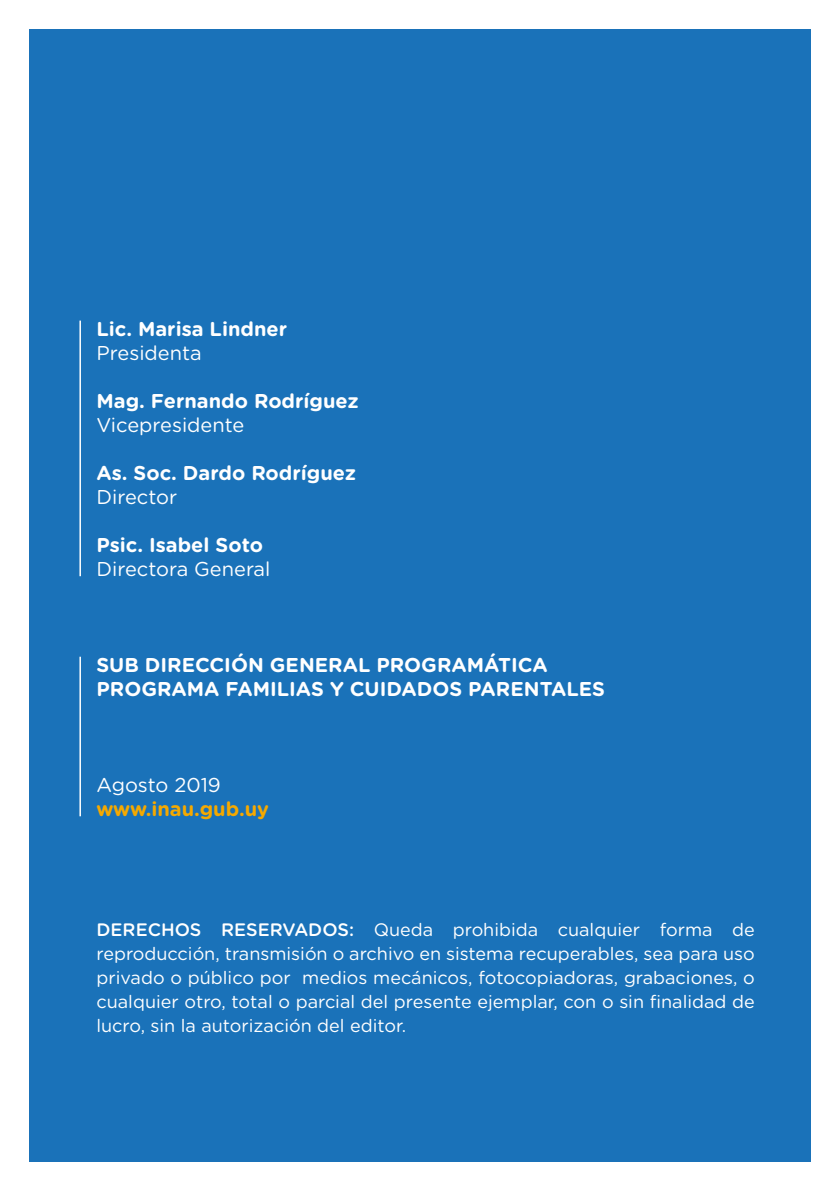
<style>
.page{position:relative;width:840px;height:1191px;background:#fff}
.page>*{position:absolute;margin:0;border:0;box-sizing:border-box;transform-origin:0 0}
.t1{font:700 20px/24px "Gotham Rounded";color:#fff}
.t2{font:20px "Gotham Rounded";color:#fff}
.t3{font:700 20px "Gotham Rounded";color:#f5a900}
.t4{font:18px/24px "Gotham Rounded";color:#fff;text-align:justify}
.s1{font-weight:500}
</style>
<div class="page">
<div style="left:28px;top:28px;width:783px;height:1134px;background:#1a72b9"></div>
<hr style="left:79px;top:320px;width:2px;height:256px;background:#fff">
<hr style="left:79px;top:656px;width:2px;height:160px;background:#fff">
<p class="t1" style="left:96px;top:316px;width:192px">Lic. Marisa Lindner</p>
<p class="t2" style="left:96px;top:339px;width:107px">Presidenta</p>
<p class="t1" style="left:96px;top:388px;width:264px">Mag. Fernando Rodríguez</p>
<p class="t2" style="left:96px;top:411px;width:149px">Vicepresidente</p>
<p class="t1" style="left:96px;top:460px;width:261px">As. Soc. Dardo Rodríguez</p>
<p class="t2" style="left:96px;top:483px;width:82px">Director</p>
<p class="t1" style="left:96px;top:532px;width:168px">Psic. Isabel Soto</p>
<p class="t2" style="left:96px;top:555px;width:175px">Directora General</p>
<p class="t1" style="left:96px;top:652px;width:510px">SUB DIRECCIÓN GENERAL PROGRAMÁTICA<br>PROGRAMA FAMILIAS Y CUIDADOS PARENTALES</p>
<p class="t2" style="left:96px;top:771px;width:126px">Agosto 2019</p>
<p class="t3" style="left:96px;top:794px;width:174px">www.inau.gub.uy</p>
<p class="t4" style="left:96px;top:917px;width:659px"><span class="s1">DERECHOS RESERVADOS:</span> Queda prohibida cualquier forma de reproducción, transmisión o archivo en sistema recuperables, sea para uso privado o público por medios mecánicos, fotocopiadoras, grabaciones, o cualquier otro, total o parcial del presente ejemplar, con o sin finalidad de lucro, sin la autorización del editor.</p>
</div>
